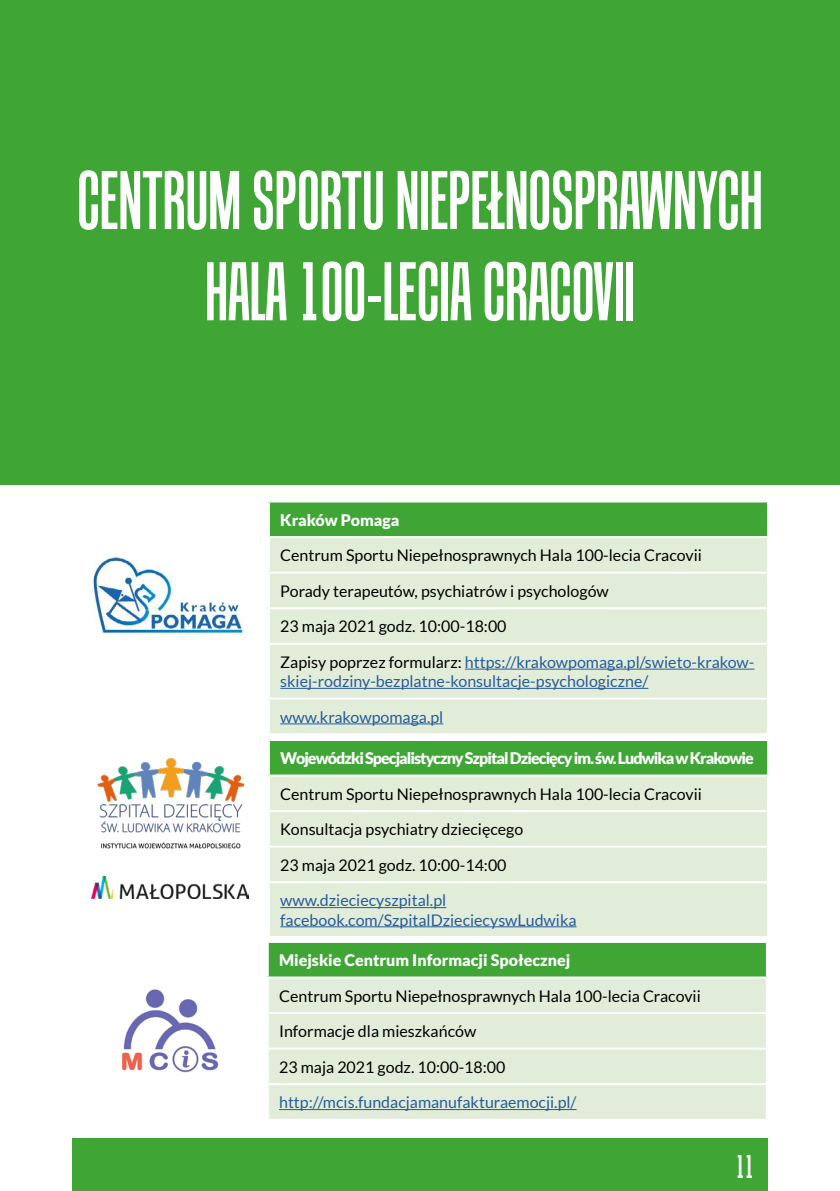
<style>
.page{position:relative;width:840px;height:1191px;background:#fff}
.page>*{position:absolute;margin:0;border:0;box-sizing:border-box;transform-origin:0 0}
.t1{font:76px/91.2px "Tandelle Rg";color:#fff;text-align:center}
.t2{font:30px "Tandelle Rg";color:#fffffd}
.t3{font:16px "Lato";color:#000}
.t4{font:16px/19.2px "Lato";color:#275b9b}
.t5{font:900 16px "Lato";letter-spacing:-.06em;color:#fff}
.t6{font:900 16px "Lato";color:#fff}
.s1{color:#000}
</style>
<div class="page">
<div style="left:72px;top:1138px;width:695px;height:53px;background:#3fa535"></div>
<div style="left:0;top:0;width:839px;height:485px;background:#3fa535"></div>
<img style="left:93px;top:556px;width:150px;height:79px">
<div style="left:269px;top:501px;width:498px;height:36px;background:#3fa535"></div>
<div style="left:270px;top:538px;width:496px;height:195px;background:#e2edd9"></div>
<hr style="left:268px;top:500px;width:500px;height:2px;background:#fff">
<hr style="left:268px;top:502px;width:2px;height:34px;background:#fff">
<hr style="left:766px;top:502px;width:2px;height:34px;background:#fff">
<hr style="left:268px;top:536px;width:500px;height:2px;background:#fff">
<hr style="left:268px;top:571px;width:500px;height:2px;background:#fff">
<hr style="left:268px;top:607px;width:500px;height:2px;background:#fff">
<hr style="left:268px;top:643px;width:500px;height:2px;background:#fff">
<hr style="left:268px;top:697px;width:500px;height:2px;background:#fff">
<hr style="left:464px;top:668px;width:290px;height:1px;background:#275b9b">
<hr style="left:280px;top:688px;width:368px;height:1px;background:#275b9b">
<hr style="left:280px;top:723px;width:163px;height:1px;background:#275b9b">
<img style="left:97px;top:758px;width:148px;height:91px">
<div style="left:269px;top:740px;width:498px;height:35px;background:#3fa535"></div>
<div style="left:270px;top:776px;width:496px;height:160px;background:#e2edd9"></div>
<hr style="left:268px;top:739px;width:500px;height:2px;background:#fff">
<hr style="left:268px;top:741px;width:2px;height:33px;background:#fff">
<hr style="left:766px;top:741px;width:2px;height:33px;background:#fff">
<hr style="left:268px;top:774px;width:500px;height:2px;background:#fff">
<hr style="left:268px;top:810px;width:500px;height:2px;background:#fff">
<hr style="left:268px;top:845px;width:500px;height:2px;background:#fff">
<hr style="left:268px;top:881px;width:500px;height:2px;background:#fff">
<hr style="left:280px;top:907px;width:166px;height:1px;background:#275b9b">
<hr style="left:280px;top:926px;width:296px;height:1px;background:#275b9b">
<img style="left:91px;top:877px;width:158px;height:21px">
<img style="left:126px;top:989px;width:86px;height:84px">
<div style="left:109px;top:971px;width:120px;height:119px;border:16px solid #fff;border-radius:12px"></div>
<div style="left:267px;top:942px;width:499px;height:35px;background:#3fa535"></div>
<div style="left:268px;top:978px;width:497px;height:140px;background:#e2edd9"></div>
<hr style="left:266px;top:941px;width:501px;height:2px;background:#fff">
<hr style="left:266px;top:943px;width:2px;height:33px;background:#fff">
<hr style="left:765px;top:943px;width:2px;height:33px;background:#fff">
<hr style="left:266px;top:976px;width:501px;height:2px;background:#fff">
<hr style="left:266px;top:1012px;width:501px;height:2px;background:#fff">
<hr style="left:266px;top:1047px;width:501px;height:2px;background:#fff">
<hr style="left:266px;top:1083px;width:501px;height:2px;background:#fff">
<hr style="left:279px;top:1109px;width:297px;height:1px;background:#275b9b">
<h1 class="t1" style="left:77px;top:154px;width:686px">CENTRUM SPORTU NIEPEŁNOSPRAWNYCH<br>HALA 100-LECIA CRACOVII</h1>
<p class="t6" style="left:280px;top:510px;width:121px">Kraków Pomaga</p>
<p class="t3" style="left:280px;top:546px;width:423px">Centrum Sportu Niepełnosprawnych Hala 100-lecia Cracovii</p>
<p class="t3" style="left:280px;top:582px;width:330px">Porady terapeutów, psychiatrów i psychologów</p>
<p class="t3" style="left:280px;top:617px;width:228px">23 maja 2021 godz. 10:00-18:00</p>
<p class="t4" style="left:280px;top:652px;width:475px"><span class="s1">Zapisy poprzez formularz:</span> https://krakowpomaga.pl/swieto-krakow&shy;skiej-rodziny-bezplatne-konsultacje-psychologiczne/</p>
<p class="t4" style="left:280px;top:707px;width:164px">www.krakowpomaga.pl</p>
<p class="t5" style="left:280px;top:749px;width:475px">Wojewódzki Specjalistyczny Szpital Dziecięcy im. św. Ludwika w Krakowie</p>
<p class="t3" style="left:280px;top:785px;width:423px">Centrum Sportu Niepełnosprawnych Hala 100-lecia Cracovii</p>
<p class="t3" style="left:280px;top:820px;width:244px">Konsultacja psychiatry dziecięcego</p>
<p class="t3" style="left:280px;top:856px;width:228px">23 maja 2021 godz. 10:00-14:00</p>
<p class="t4" style="left:280px;top:891px;width:297px">www.dzieciecyszpital.pl facebook.com/SzpitalDzieciecyswLudwika</p>
<p class="t6" style="left:279px;top:951px;width:293px">Miejskie Centrum Informacji Społecznej</p>
<p class="t3" style="left:279px;top:987px;width:423px">Centrum Sportu Niepełnosprawnych Hala 100-lecia Cracovii</p>
<p class="t3" style="left:279px;top:1022px;width:199px">Informacje dla mieszkańców</p>
<p class="t3" style="left:279px;top:1058px;width:228px">23 maja 2021 godz. 10:00-18:00</p>
<p class="t4" style="left:279px;top:1093px;width:299px">http://mcis.fundacjamanufakturaemocji.pl/</p>
<h2 class="t2" style="left:735px;top:1148px;width:19px">11</h2>
</div>
